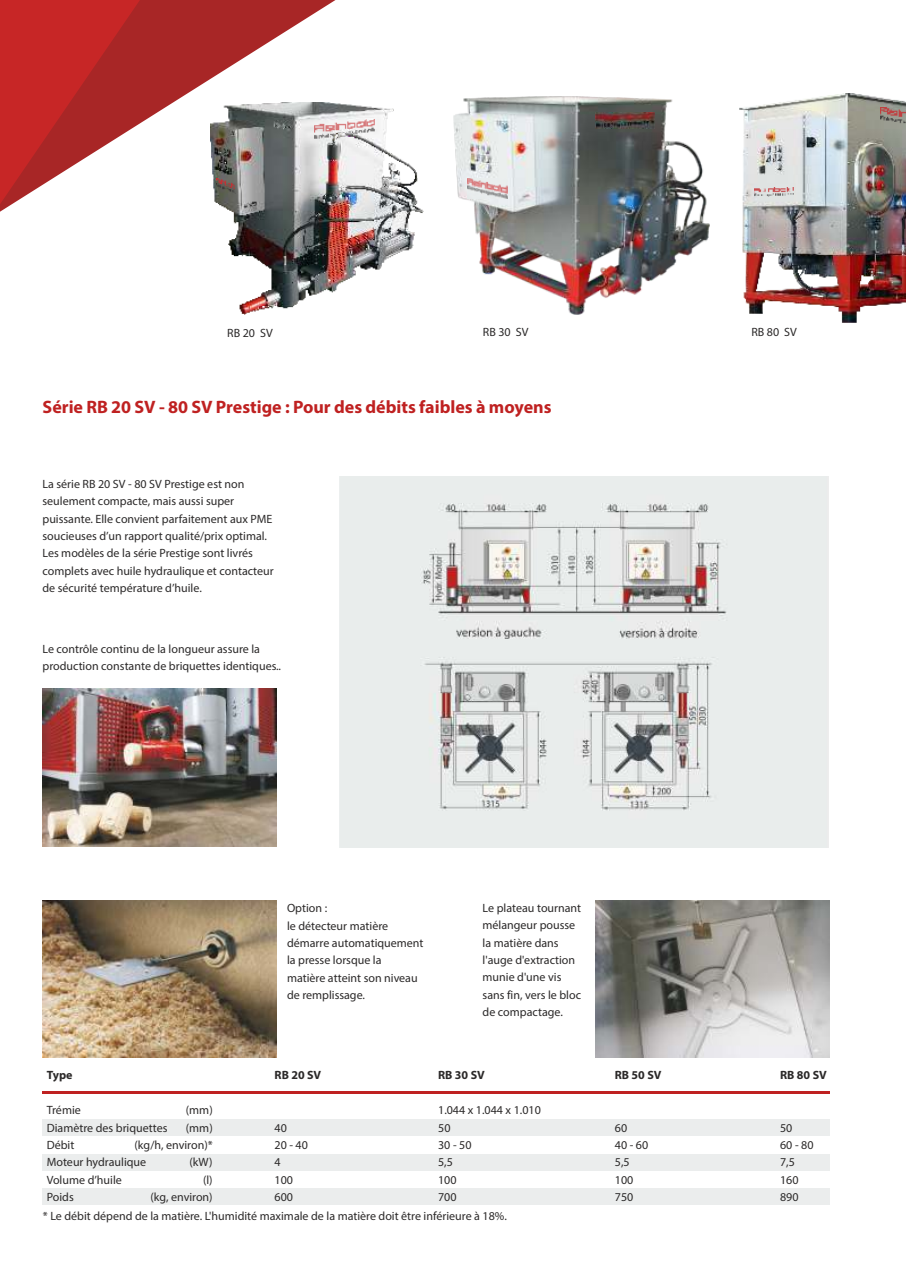
<style>
.page{position:relative;width:906px;height:1263px;background:#fff}
.page>*{position:absolute;margin:0;border:0;box-sizing:border-box;transform-origin:0 0}
.t1{font:700 18px "Myriad Pro";color:#bf2121}
.t2{font:12px/17.2px "Myriad Pro";color:#2b2929}
.t3{font:700 12px "Myriad Pro";color:#2b2929}
</style>
<div class="page">
<div style="left:43px;top:1120px;width:786px;height:16px;background:#ebeded"></div>
<div style="left:43px;top:1154px;width:786px;height:16px;background:#ebeded"></div>
<div style="left:43px;top:1188px;width:786px;height:17px;background:#ebeded"></div>
<svg style="left:154px;top:0;width:182px;height:143px"></svg>
<svg style="left:0;top:0;width:154px;height:212px"></svg>
<hr style="left:43px;top:1092px;width:786px;height:2px;background:#bf2121">
<img style="left:339px;top:477px;width:489px;height:370px">
<img style="left:42px;top:689px;width:234px;height:157px">
<img style="left:595px;top:900px;width:234px;height:158px">
<img style="left:42px;top:900px;width:234px;height:158px">
<img style="left:739px;top:94px;width:166px;height:229px">
<img style="left:754px;top:187px;width:40px;height:10px">
<img style="left:880px;top:108px;width:25px;height:19px">
<img style="left:211px;top:102px;width:212px;height:212px">
<img style="left:314px;top:120px;width:61px;height:20px">
<img style="left:330px;top:134px;width:30px;height:8px">
<img style="left:217px;top:178px;width:19px;height:15px">
<img style="left:453px;top:96px;width:256px;height:218px">
<img style="left:467px;top:178px;width:40px;height:20px">
<img style="left:595px;top:113px;width:58px;height:16px">
<p class="t2" style="left:227px;top:325px;width:47px">RB 20 SV</p>
<p class="t2" style="left:482px;top:325px;width:47px">RB 30 SV</p>
<p class="t2" style="left:751px;top:325px;width:47px">RB 80 SV</p>
<h1 class="t1" style="left:42px;top:400px;width:510px">Série RB 20 SV - 80 SV Prestige : Pour des débits faibles à moyens</h1>
<p class="t2" style="left:42px;top:476px;width:233px">La série RB 20 SV - 80 SV Prestige est non seulement compacte, mais aussi super puissante. Elle convient parfaitement aux PME soucieuses d’un rapport qualité/prix optimal.<br>Les modèles de la série Prestige sont livrés complets avec huile hydraulique et contacteur de sécurité température d’huile.</p>
<p class="t2" style="left:42px;top:641px;width:240px">Le contrôle continu de la longueur assure la production constante de briquettes identiques..</p>
<p class="t2" style="left:287px;top:901px;width:138px">Option :<br>le détecteur matière démarre automatiquement la presse lorsque la<br>matière atteint son niveau de remplissage.</p>
<p class="t2" style="left:482px;top:900px;width:100px">Le plateau tournant mélangeur pousse la matière dans l'auge d'extraction munie d'une vis sans fin, vers le bloc de compactage.</p>
<p class="t3" style="left:47px;top:1070px;width:27px">Type</p>
<p class="t3" style="left:274px;top:1070px;width:48px">RB 20 SV</p>
<p class="t3" style="left:438px;top:1070px;width:48px">RB 30 SV</p>
<p class="t3" style="left:614px;top:1070px;width:48px">RB 50 SV</p>
<p class="t3" style="left:779px;top:1070px;width:48px">RB 80 SV</p>
<p class="t2" style="left:47px;top:1103px;width:36px">Trémie</p>
<p class="t2" style="left:186px;top:1103px;width:28px">(mm)</p>
<p class="t2" style="left:438px;top:1103px;width:104px">1.044 x 1.044 x 1.010</p>
<p class="t2" style="left:47px;top:1120px;width:122px">Diamètre des briquettes</p>
<p class="t2" style="left:186px;top:1120px;width:28px">(mm)</p>
<p class="t2" style="left:274px;top:1120px;width:14px">40</p>
<p class="t2" style="left:438px;top:1120px;width:14px">50</p>
<p class="t2" style="left:614px;top:1120px;width:14px">60</p>
<p class="t2" style="left:779px;top:1120px;width:14px">50</p>
<p class="t2" style="left:47px;top:1137px;width:29px">Débit</p>
<p class="t2" style="left:134px;top:1137px;width:80px">(kg/h, environ)*</p>
<p class="t2" style="left:274px;top:1137px;width:35px">20 - 40</p>
<p class="t2" style="left:438px;top:1137px;width:35px">30 - 50</p>
<p class="t2" style="left:614px;top:1137px;width:35px">40 - 60</p>
<p class="t2" style="left:779px;top:1137px;width:35px">60 - 80</p>
<p class="t2" style="left:47px;top:1155px;width:101px">Moteur hydraulique</p>
<p class="t2" style="left:189px;top:1155px;width:25px">(kW)</p>
<p class="t2" style="left:274px;top:1155px;width:8px">4</p>
<p class="t2" style="left:438px;top:1155px;width:16px">5,5</p>
<p class="t2" style="left:614px;top:1155px;width:16px">5,5</p>
<p class="t2" style="left:779px;top:1155px;width:16px">7,5</p>
<p class="t2" style="left:47px;top:1172px;width:77px">Volume d’huile</p>
<p class="t2" style="left:203px;top:1172px;width:11px">(l)</p>
<p class="t2" style="left:274px;top:1172px;width:20px">100</p>
<p class="t2" style="left:438px;top:1172px;width:20px">100</p>
<p class="t2" style="left:614px;top:1172px;width:20px">100</p>
<p class="t2" style="left:779px;top:1172px;width:20px">160</p>
<p class="t2" style="left:47px;top:1189px;width:28px">Poids</p>
<p class="t2" style="left:150px;top:1189px;width:64px">(kg, environ)</p>
<p class="t2" style="left:274px;top:1189px;width:20px">600</p>
<p class="t2" style="left:438px;top:1189px;width:20px">700</p>
<p class="t2" style="left:614px;top:1189px;width:20px">750</p>
<p class="t2" style="left:779px;top:1189px;width:20px">890</p>
<p class="t2" style="left:43px;top:1209px;width:465px">* Le débit dépend de la matière. L'humidité maximale de la matière doit être inférieure à 18%.</p>
</div>
